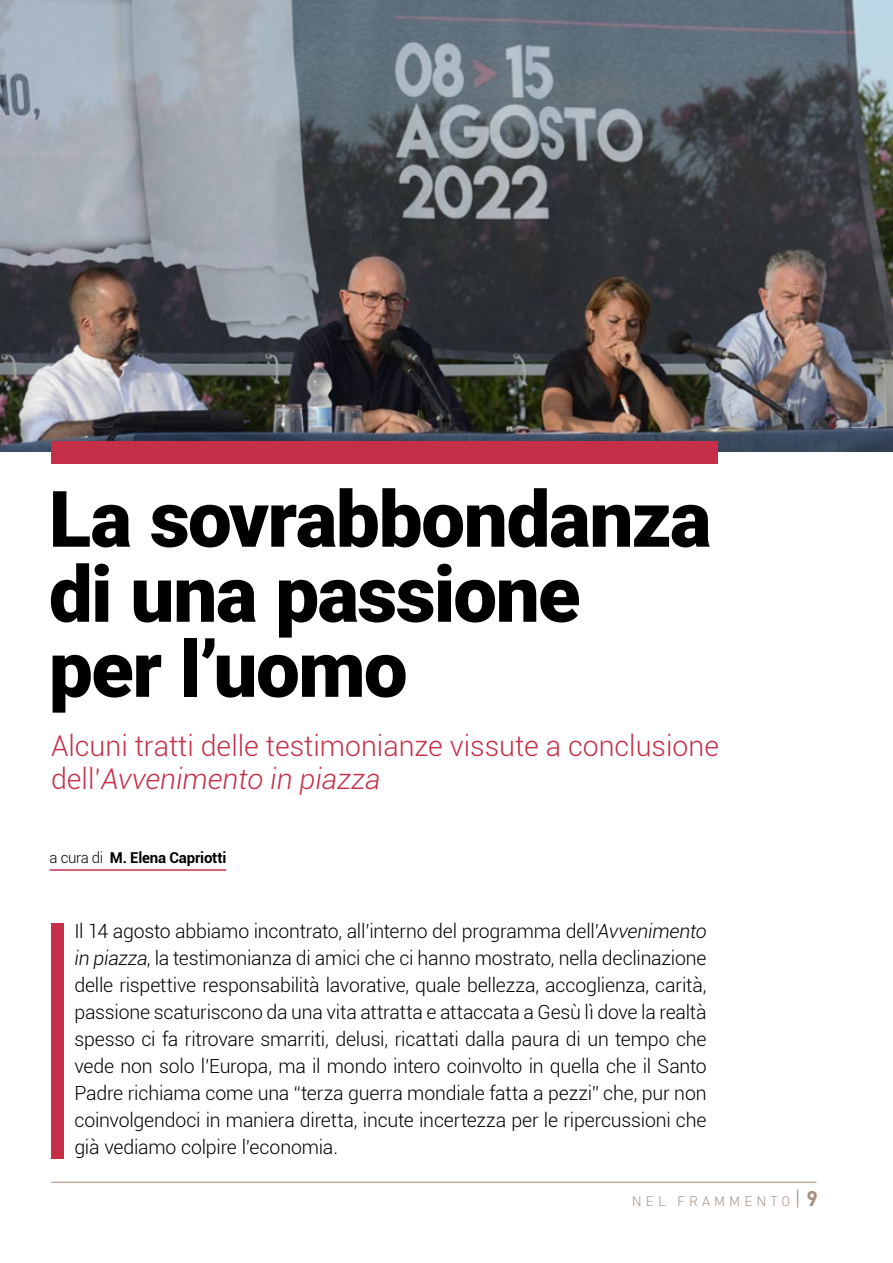
<style>
.page{position:relative;width:893px;height:1263px;background:#fff}
.page>*{position:absolute;margin:0;border:0;box-sizing:border-box;transform-origin:0 0}
.t1{font:900 78px/75px "Roboto";letter-spacing:-.02em;color:#000}
.t2{font:300 28.5px/33px "Roboto";color:#c52f48}
.t3{font:300 19.5px/27px "Roboto";letter-spacing:-.01em;color:#000;text-align:justify}
.t4{font:700 15px "Roboto";letter-spacing:-.01em;color:#000}
.t5{font:300 13.5px "DIN";letter-spacing:.3em;color:#a48a7a}
.s1{font-style:italic}
.s2{font-weight:300}
.s3{font-size:21px}
.s4{font-weight:700;font-size:21px}
</style>
<div class="page">
<img style="left:0;top:0;width:893px;height:451px">
<div style="left:51px;top:441px;width:666px;height:23px;background:#c52f48"></div>
<hr style="left:51px;top:1182px;width:765px;height:1px;background:#a48a7a">
<hr style="left:50px;top:869px;width:176px;height:2px;background:#c52f48">
<div style="left:51px;top:923px;width:13px;height:236px;background:#c52f48"></div>
<h1 class="t1" style="left:49px;top:479px;width:664px">La sovrabbondanza di una passione per l’uomo</h1>
<h2 class="t2" style="left:51px;top:729px;width:669px">Alcuni tratti delle testimonianze vissute a conclusione dell’<span class="s1">Avvenimento in piazza</span></h2>
<p class="t4" style="left:50px;top:847px;width:178px"><span class="s2">a cura di</span> M. Elena Capriotti</p>
<p class="t3" style="left:74px;top:917px;width:634px">Il 14 agosto abbiamo incontrato, all’interno del programma dell’<span class="s1">Avvenimento in piazza</span>, la testimonianza di amici che ci hanno mostrato, nella declinazione delle rispettive responsabilità lavorative, quale bellezza, accoglienza, carità, passione scaturiscono da una vita attratta e attaccata a Gesù lì dove la realtà spesso ci fa ritrovare smarriti, delusi, ricattati dalla paura di un tempo che vede non solo l’Europa, ma il mondo intero coinvolto in quella che il Santo Padre richiama come una “terza guerra mondiale fatta a pezzi” che, pur non coinvolgendoci in maniera diretta, incute incertezza per le ripercussioni che già vediamo colpire l’economia.</p>
<p class="t5" style="left:632px;top:1193px;width:187px">NEL FRAMMENTO<span class="s3">|</span> <span class="s4">9</span></p>
</div>
